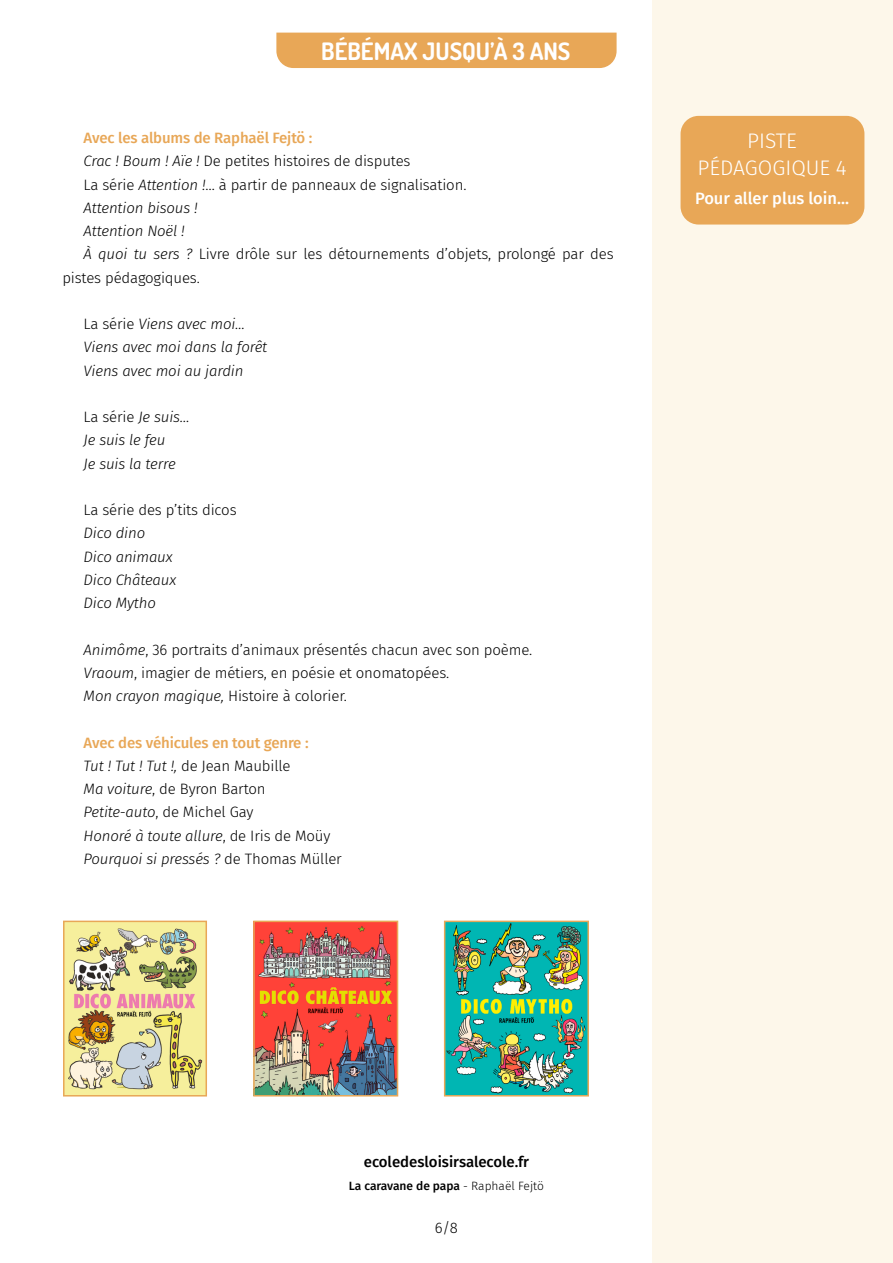
<style>
.page{position:relative;width:893px;height:1263px;background:#fff}
.page>*{position:absolute;margin:0;border:0;box-sizing:border-box;transform-origin:0 0}
.t1{font:700 24px "Dosis";color:#fff}
.t2{font:300 21px/27px "Fira Sans";color:#fff;text-align:center}
.t3{font:500 16.5px "Fira Sans";color:#fff}
.t4{font:300 15px/23.2px "Fira Sans";letter-spacing:-.01em;color:#000}
.t5{font:italic 300 15px/23.2px "Fira Sans";letter-spacing:-.01em;color:#000}
.t6{font:500 15px "Fira Sans";letter-spacing:-.01em;color:#e8a757}
.t7{font:500 15px "Fira Sans";color:#000}
.t8{font:500 12px "Fira Sans";letter-spacing:-.01em;color:#000}
.s1{font-style:italic}
.s2{font-style:normal}
.s3{font-weight:500;font-style:normal;color:#e8a757}
.s4{font-weight:300}
</style>
<div class="page">
<div style="left:652px;top:0;width:241px;height:1263px;background:#fdf7ea"></div>
<div style="left:276px;top:33px;width:341px;height:35px;background:#e8a757"></div>
<div style="left:680px;top:116px;width:184px;height:109px;background:#e8a757;border-radius:18px"></div>
<img style="left:256px;top:924px;width:139px;height:169px">
<div style="left:253px;top:921px;width:145px;height:175px;border:2px solid #e8a757"></div>
<img style="left:447px;top:924px;width:139px;height:169px">
<div style="left:444px;top:921px;width:145px;height:175px;border:2px solid #e8a757"></div>
<img style="left:66px;top:924px;width:138px;height:169px">
<div style="left:63px;top:921px;width:144px;height:175px;border:2px solid #e8a757"></div>
<h1 class="t1" style="left:321px;top:35px;width:251px">BÉBÉMAX JUSQU’À 3 ANS</h1>
<p class="t6" style="left:84px;top:126px;width:230px">Avec les albums de Raphaël Fejtö :</p>
<p class="t4" style="left:84px;top:149px;width:328px"><span class="s1">Crac ! Boum ! Aïe !</span> De petites histoires de disputes</p>
<p class="t4" style="left:84px;top:173px;width:384px">La série <span class="s1">Attention !</span>… à partir de panneaux de signalisation.</p>
<p class="t5" style="left:84px;top:196px;width:116px">Attention bisous !</p>
<p class="t5" style="left:84px;top:219px;width:103px">Attention Noël !</p>
<p class="t4" style="left:84px;top:242px;width:532px"><span class="s1">À quoi tu sers ?</span> Livre drôle sur les détournements d’objets, prolongé par des</p>
<p class="t4" style="left:62px;top:266px;width:139px">pistes pédagogiques.</p>
<p class="t5" style="left:84px;top:312px;width:185px"><span class="s2">La série</span> Viens avec moi…<br>Viens avec moi dans la forêt<br>Viens avec moi au jardin</p>
<p class="t5" style="left:84px;top:405px;width:107px"><span class="s2">La série</span> Je suis…<br>Je suis le feu<br>Je suis la terre</p>
<p class="t4" style="left:84px;top:498px;width:155px">La série des p’tits dicos</p>
<p class="t5" style="left:84px;top:521px;width:94px">Dico dino<br>Dico animaux<br>Dico Châteaux<br>Dico Mytho</p>
<p class="t4" style="left:84px;top:638px;width:450px"><span class="s1">Animôme</span>, 36 portraits d’animaux présentés chacun avec son poème.<br><span class="s1">Vraoum</span>, imagier de métiers, en poésie et onomatopées.<br><span class="s1">Mon crayon magique,</span> Histoire à colorier.</p>
<p class="t5" style="left:84px;top:731px;width:260px"><span class="s3">Avec des véhicules en tout genre :<br></span>Tut ! Tut ! Tut !, <span class="s2">de Jean Maubille<br></span>Ma voiture<span class="s2">, de Byron Barton<br></span>Petite-auto<span class="s2">, de Michel Gay<br></span>Honoré à toute allure<span class="s2">, de Iris de Moüy<br></span>Pourquoi si pressés ? <span class="s2">de Thomas Müller</span></p>
<h2 class="t2" style="left:697px;top:127px;width:151px">PISTE<br>PÉDAGOGIQUE 4</h2>
<p class="t3" style="left:695px;top:185px;width:155px">Pour aller plus loin...</p>
<p class="t7" style="left:364px;top:1150px;width:167px">ecoledesloisirsalecole.fr</p>
<p class="t8" style="left:349px;top:1176px;width:197px">La caravane de papa <span class="s4">- Raphaël Fejtö</span></p>
<p class="t4" style="left:435px;top:1216px;width:25px">6/8</p>
</div>
